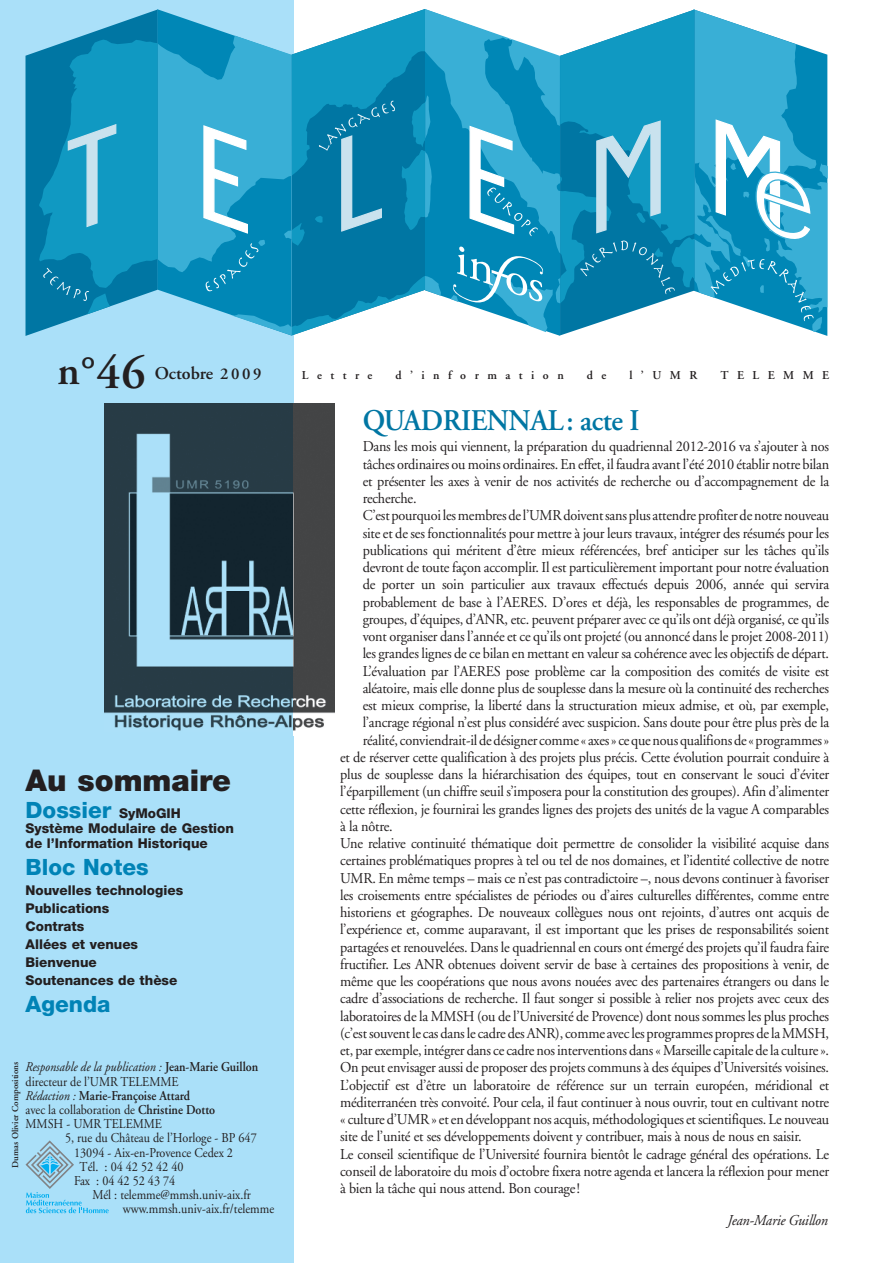
<style>
.page{position:relative;width:893px;height:1263px;background:#fff}
.page>*{position:absolute;margin:0;border:0;box-sizing:border-box;transform-origin:0 0}
.t1{font:600 42px "Adobe Garamond";color:#231f20}
.t2{font:600 30px "Adobe Garamond";letter-spacing:-.015em;color:#0076a3;scale:.95 1}
.t3{font:900 30px "Helvetica Neue";color:#231f20}
.t4{font:800 22.5px "Helvetica Neue";color:#0083b6}
.t5{font:600 18px "Adobe Garamond";color:#231f20}
.t6{font:15px "Adobe Garamond";letter-spacing:-.015em;color:#231f20;scale:.95 1}
.t7{font:italic 15px "Adobe Garamond";letter-spacing:-.015em;color:#231f20;scale:.95 1}
.t8{font:13.5px/14.1px "Adobe Garamond";color:#231f20;scale:.9 1}
.t9{font:800 13.5px/18px "Helvetica Neue";color:#231f20}
.t10{font:600 12px "Adobe Garamond";letter-spacing:.705em;color:#231f20}
.t11{font:600 9px "Adobe Garamond";color:#231f20}
.s1{font-size:48px}
.s2{font-size:16.5px}
.s3{font-size:13.5px;color:#231f20}
.s4{font-style:italic}
.s5{font-weight:600}
</style>
<div class="page">
<div style="left:0;top:0;width:293px;height:1263px;background:#aae0f9"></div>
<svg style="left:26px;top:9px;width:802px;height:327px"></svg>
<svg style="left:26px;top:1140px;width:83px;height:73px"></svg>
<img style="left:104px;top:404px;width:189px;height:327px">
<svg style="left:293px;top:404px;width:42px;height:327px;background:#505152"></svg>
<h1 class="t1" style="left:57px;top:353px;width:90px">n°<span class="s1">46</span></h1>
<p class="t5" style="left:155px;top:366px;width:108px">Octobre <span class="s2">2 0 0 9</span></p>
<h2 class="t3" style="left:26px;top:770px;width:207px">Au sommaire</h2>
<h3 class="t4" style="left:26px;top:802px;width:157px">Dossier <span class="s3">SyMoGIH</span></h3>
<p class="t9" style="left:26px;top:822px;width:210px;line-height:15px">Système Modulaire de Gestion de l’Information Historique</p>
<h3 class="t4" style="left:26px;top:859px;width:125px">Bloc Notes</h3>
<p class="t9" style="left:26px;top:882px;width:159px">Nouvelles technologies<br>Publications<br>Contrats<br>Allées et venues<br>Bienvenue<br>Soutenances de thèse</p>
<h3 class="t4" style="left:26px;top:995px;width:87px">Agenda</h3>
<p class="t8" style="left:26px;top:1061px;width:260px"><span class="s4">Responsable de la publication :</span> <span class="s5">Jean-Marie Guillon </span>directeur de l’UMR TELEMME<br><span class="s4">Rédaction :</span> <span class="s5">Marie-Françoise Attard<br></span>avec la collaboration de <span class="s5">Christine Dotto<br></span>MMSH - UMR TELEMME</p>
<p class="t8" style="left:65px;top:1132px;width:215px">5, rue du Château de l’Horloge - BP 647</p>
<p class="t8" style="left:74px;top:1146px;width:178px">13094 - Aix-en-Provence Cedex 2</p>
<p class="t8" style="left:80px;top:1160px;width:117px">Tél. : 04 42 52 42 40</p>
<p class="t8" style="left:74px;top:1175px;width:114px">Fax : 04 42 52 43 74</p>
<p class="t8" style="left:92px;top:1189px;width:178px">Mél : telemme@mmsh.univ-aix.fr</p>
<p class="t8" style="left:123px;top:1203px;width:170px">www.mmsh.univ-aix.fr/telemme</p>
<p class="t11" style="left:12px;top:1167px;width:107px;rotate:-90deg">Dumas Olivier Compositions</p>
<p class="t10" style="left:302px;top:370px;width:72px">Lettre</p>
<p class="t10" style="left:396px;top:370px;width:170px">d’information</p>
<p class="t10" style="left:587px;top:370px;width:21px">d e</p>
<p class="t10" style="left:629px;top:370px;width:69px">l’UMR</p>
<p class="t10" style="left:720px;top:370px;width:110px">TELEMME</p>
<h2 class="t2" style="left:363px;top:408px;width:293px">QUADRIENNAL: acte I</h2>
<p class="t6" style="left:363px;top:441px;width:493px">Dans les mois qui viennent, la préparation du quadriennal 2012-2016 va s’ajouter à nos</p>
<p class="t6" style="left:363px;top:458px;width:493px">tâches ordinaires ou moins ordinaires. En effet, il faudra avant l’été 2010 établir notre bilan</p>
<p class="t6" style="left:363px;top:475px;width:493px">et présenter les axes à venir de nos activités de recherche ou d’accompagnement de la</p>
<p class="t6" style="left:363px;top:492px;width:58px">recherche.</p>
<p class="t6" style="left:363px;top:510px;width:493px">C’estpourquoilesmembresdel’UMRdoiventsansplus attendreprofiterdenotrenouveau</p>
<p class="t6" style="left:363px;top:527px;width:493px">site et de ses fonctionnalités pour mettre à jour leurs travaux, intégrer des résumés pour les</p>
<p class="t6" style="left:363px;top:544px;width:493px">publications qui méritent d’être mieux référencées, bref anticiper sur les tâches qu’ils</p>
<p class="t6" style="left:363px;top:561px;width:493px">devront de toute façon accomplir. Il est particulièrement important pour notre évaluation</p>
<p class="t6" style="left:363px;top:579px;width:493px">de porter un soin particulier aux travaux effectués depuis 2006, année qui servira</p>
<p class="t6" style="left:363px;top:596px;width:493px">probablement de base à l’AERES. D’ores et déjà, les responsables de programmes, de</p>
<p class="t6" style="left:363px;top:613px;width:493px">groupes, d’équipes, d’ANR, etc. peuvent préparer avec ce qu’ils ont déjà organisé, ce qu’ils</p>
<p class="t6" style="left:363px;top:630px;width:493px">vont organiser dans l’année et ce qu’ils ont projeté (ou annoncé dans le projet 2008-2011)</p>
<p class="t6" style="left:363px;top:648px;width:493px">les grandes lignes de ce bilan en mettant en valeur sa cohérence avec les objectifs de départ.</p>
<p class="t6" style="left:363px;top:665px;width:493px">L’évaluation par l’AERES pose problème car la composition des comités de visite est</p>
<p class="t6" style="left:363px;top:682px;width:493px">aléatoire, mais elle donne plus de souplesse dans la mesure où la continuité des recherches</p>
<p class="t6" style="left:363px;top:699px;width:493px">est mieux comprise, la liberté dans la structuration mieux admise, et où, par exemple,</p>
<p class="t6" style="left:363px;top:717px;width:493px">l’ancrage régional n’est plus considéré avec suspicion. Sans doute pour être plus près de la</p>
<p class="t6" style="left:363px;top:734px;width:493px">réalité, conviendrait-ildedésigner comme« axes» ce quenous qualifionsde«programmes»</p>
<p class="t6" style="left:340px;top:751px;width:516px">et de réserver cette qualification à des projets plus précis. Cette évolution pourrait conduire à</p>
<p class="t6" style="left:340px;top:768px;width:516px">plus de souplesse dans la hiérarchisation des équipes, tout en conservant le souci d’éviter</p>
<p class="t6" style="left:340px;top:786px;width:516px">l’éparpillement (un chiffre seuil s’imposera pour la constitution des groupes). Afin d’alimenter</p>
<p class="t6" style="left:340px;top:803px;width:516px">cette réflexion, je fournirai les grandes lignes des projets des unités de la vague A comparables</p>
<p class="t6" style="left:340px;top:820px;width:57px">à la nôtre.</p>
<p class="t6" style="left:340px;top:837px;width:516px">Une relative continuité thématique doit permettre de consolider la visibilité acquise dans</p>
<p class="t6" style="left:340px;top:855px;width:516px">certaines problématiques propres à tel ou tel de nos domaines, et l’identité collective de notre</p>
<p class="t6" style="left:340px;top:872px;width:516px">UMR. En même temps – mais ce n’est pas contradictoire –, nous devons continuer à favoriser</p>
<p class="t6" style="left:340px;top:889px;width:516px">les croisements entre spécialistes de périodes ou d’aires culturelles différentes, comme entre</p>
<p class="t6" style="left:340px;top:906px;width:516px">historiens et géographes. De nouveaux collègues nous ont rejoints, d’autres ont acquis de</p>
<p class="t6" style="left:340px;top:924px;width:516px">l’expérience et, comme auparavant, il est important que les prises de responsabilités soient</p>
<p class="t6" style="left:340px;top:941px;width:516px">partagées et renouvelées. Dans le quadriennal en cours ont émergé des projets qu’il faudra faire</p>
<p class="t6" style="left:340px;top:958px;width:516px">fructifier. Les ANR obtenues doivent servir de base à certaines des propositions à venir, de</p>
<p class="t6" style="left:340px;top:975px;width:516px">même que les coopérations que nous avons nouées avec des partenaires étrangers ou dans le</p>
<p class="t6" style="left:340px;top:993px;width:516px">cadre d’associations de recherche. Il faut songer si possible à relier nos projets avec ceux des</p>
<p class="t6" style="left:340px;top:1010px;width:516px">laboratoires de la MMSH (ou de l’Université de Provence) dont nous sommes les plus proches</p>
<p class="t6" style="left:340px;top:1027px;width:516px">(c’estsouventle cas dansle cadre desANR), comme avec les programmes propres delaMMSH,</p>
<p class="t6" style="left:340px;top:1044px;width:516px">et, par exemple, intégrer dans ce cadre nos interventions dans « Marseille capitale de la culture ».</p>
<p class="t6" style="left:340px;top:1062px;width:516px">On peut envisager aussi de proposer des projets communs à des équipes d’Universités voisines.</p>
<p class="t6" style="left:340px;top:1079px;width:516px">L’objectif est d’être un laboratoire de référence sur un terrain européen, méridional et</p>
<p class="t6" style="left:340px;top:1096px;width:516px">méditerranéen très convoité. Pour cela, il faut continuer à nous ouvrir, tout en cultivant notre</p>
<p class="t6" style="left:340px;top:1113px;width:516px">« culture d’UMR » et en développant nos acquis, méthodologiques et scientifiques. Le nouveau</p>
<p class="t6" style="left:340px;top:1131px;width:487px">site de l’unité et ses développements doivent y contribuer, mais à nous de nous en saisir.</p>
<p class="t6" style="left:340px;top:1148px;width:516px">Le conseil scientifique de l’Université fournira bientôt le cadrage général des opérations. Le</p>
<p class="t6" style="left:340px;top:1165px;width:516px">conseil de laboratoire du mois d’octobre fixera notre agenda et lancera la réflexion pour mener</p>
<p class="t6" style="left:340px;top:1182px;width:254px">à bien la tâche qui nous attend. Bon courage!</p>
<p class="t7" style="left:728px;top:1214px;width:107px">Jean-Marie Guillon</p>
</div>
